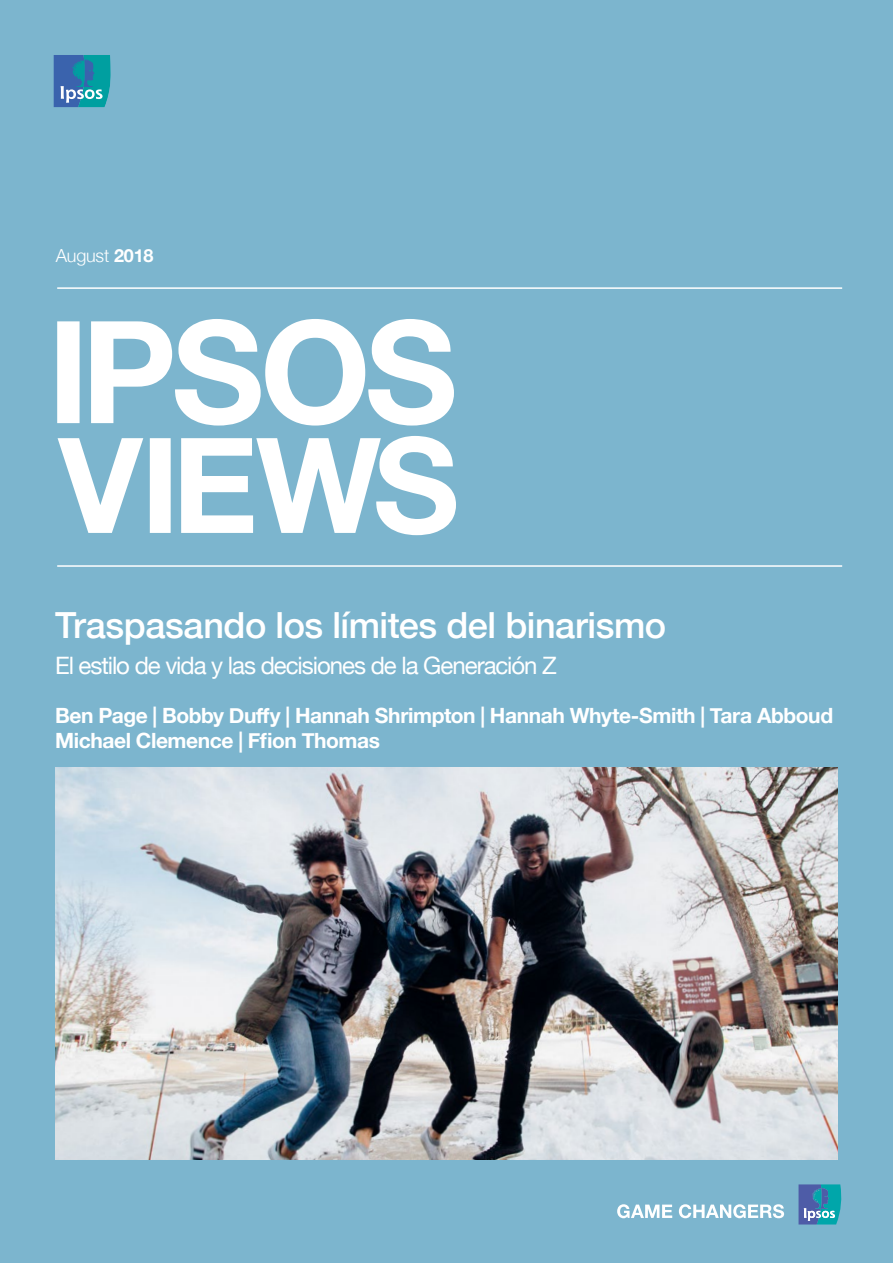
<style>
.page{position:relative;width:893px;height:1263px;background:#7cb5ce}
.page>*{position:absolute;margin:0;border:0;box-sizing:border-box;transform-origin:0 0}
.t1{font:500 36px "Helvetica Neue";letter-spacing:-.015em;color:#fff}
.t2{font:24px "Helvetica Neue";letter-spacing:-.045em;color:#fff}
.t3{font:700 21px/25.2px "Helvetica Neue";letter-spacing:-.02em;color:#fff}
.t4{font:300 18px "Helvetica Neue";letter-spacing:-.01em;color:#fff}
.s1{font-weight:700}
</style>
<div class="page">
<svg style="left:798px;top:1184px;width:44px;height:40px;background:#428db2"></svg>
<svg style="left:617px;top:1204px;width:167px;height:14px"></svg>
<hr style="left:57px;top:287px;width:785px;height:2px;background:#fff">
<hr style="left:57px;top:565px;width:785px;height:2px;background:#fff">
<svg style="left:53px;top:55px;width:58px;height:52px;background:#338baf"></svg>
<svg style="left:57px;top:319px;width:397px;height:107px"></svg>
<svg style="left:58px;top:436px;width:398px;height:99px"></svg>
<img style="left:55px;top:767px;width:783px;height:392px">
<p class="t4" style="left:56px;top:241px;width:99px">August <span class="s1">2018</span></p>
<h1 class="t1" style="left:55px;top:596px;width:612px">Traspasando los límites del binarismo</h1>
<p class="t2" style="left:55px;top:648px;width:503px">El estilo de vida y las decisiones de la Generación Z</p>
<p class="t3" style="left:55px;top:704px;width:779px">Ben Page | Bobby Duffy | Hannah Shrimpton | Hannah Whyte-Smith | Tara Abboud<br>Michael Clemence | Ffion Thomas</p>
</div>
